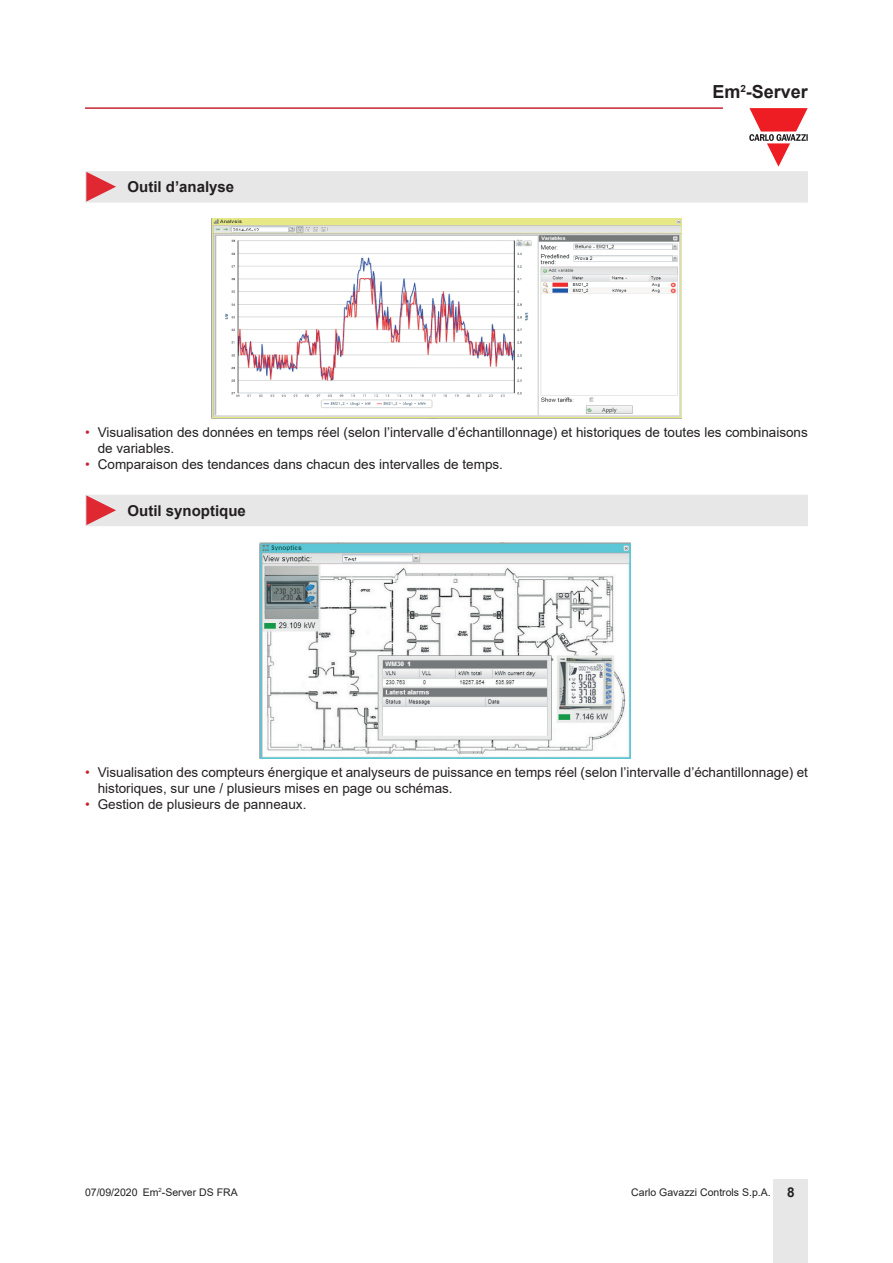
<style>
.page{position:relative;width:893px;height:1263px;background:#fff}
.page>*{position:absolute;margin:0;border:0;box-sizing:border-box;transform-origin:0 0}
.t1{font:700 18px "Arial";color:#231f20}
.Titolo03{font:700 15px "Arial";color:#231f20}
.t2{font:13.5px/16.2px "Arial";color:#231f20}
.t3{font:10.5px "Arial";color:#231f20}
.s1{color:#c42633}
.s2{font-weight:700;font-size:13.5px}
</style>
<div class="page">
<hr style="left:85px;top:107px;width:638px;height:2px;background:#c42633">
<div style="left:774px;top:1179px;width:34px;height:84px;background:#e7e7e8"></div>
<svg style="left:85px;top:108px;width:723px;height:95px"></svg>
<img style="left:212px;top:219px;width:469px;height:199px">
<div style="left:85px;top:495px;width:723px;height:31px;background:#e7e7e8"></div>
<img style="left:259px;top:542px;width:372px;height:216px">
<p class="Titolo03" style="left:128px;top:176px;width:108px">Outil d’analyse</p>
<h1 class="t1" style="left:712px;top:79px;width:97px">Em<sup>2</sup>-Server</h1>
<p class="t2" style="left:98px;top:424px;width:712px;text-indent:-13px"><span class="s1">•</span> Visualisation des données en temps réel (selon l’intervalle d’échantillonnage) et historiques de toutes les combinaisons de variables.</p>
<p class="t2" style="left:85px;top:456px;width:419px"><span class="s1">•</span> Comparaison des tendances dans chacun des intervalles de temps.</p>
<p class="Titolo03" style="left:128px;top:500px;width:120px">Outil synoptique</p>
<p class="t2" style="left:98px;top:764px;width:712px;text-indent:-13px"><span class="s1">•</span> Visualisation des compteurs énergique et analyseurs de puissance en temps réel (selon l’intervalle d’échantillonnage) et historiques, sur une / plusieurs mises en page ou schémas.</p>
<p class="t2" style="left:85px;top:796px;width:223px"><span class="s1">•</span> Gestion de plusieurs de panneaux.</p>
<p class="t3" style="left:85px;top:1185px;width:54px">07/09/2020</p>
<p class="t3" style="left:143px;top:1185px;width:96px">Em<sup>2</sup>-Server DS FRA</p>
<p class="t3" style="left:631px;top:1185px;width:165px">Carlo Gavazzi Controls S.p.A. <span class="s2">8</span></p>
</div>
